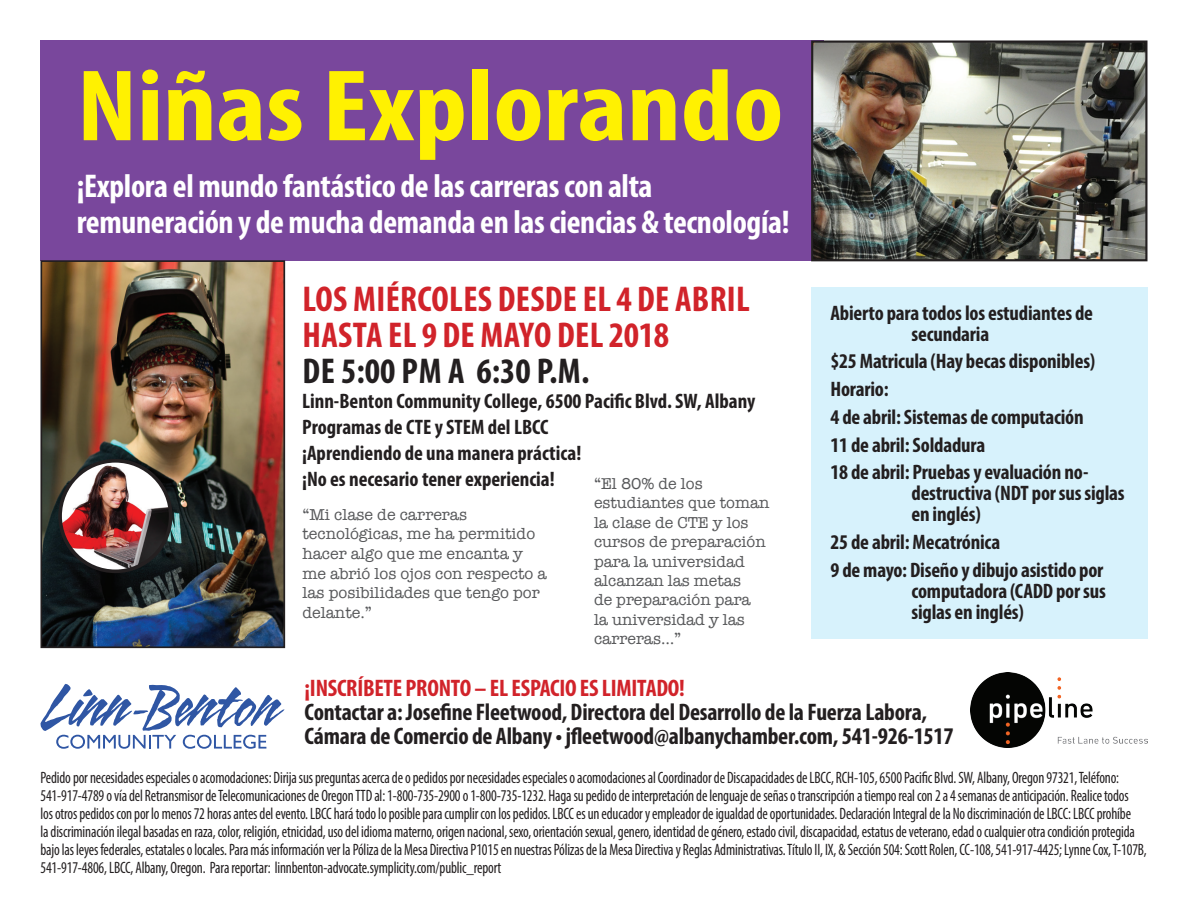
<style>
.page{position:relative;width:1188px;height:918px;background:#fff}
.page>*{position:absolute;margin:0;border:0;box-sizing:border-box;transform-origin:0 0}
.t1{font:700 condensed 102.45px "Myriad Pro";color:#fff101;scale:1.14 1}
.t2{font:700 condensed 36px "Myriad Pro";letter-spacing:.01em;color:#d1232a}
.t3{font:700 condensed 36px "Myriad Pro";letter-spacing:.01em;color:#231f20}
.t4{font:700 condensed 33px/36px "Myriad Pro";letter-spacing:-.01em;color:#fff}
.t5{font:700 condensed 24px/24px "Myriad Pro";letter-spacing:-.01em;color:#231f20}
.t6{font:700 condensed 24px "Myriad Pro";letter-spacing:-.01em;color:#d1232a}
.t7{font:700 condensed 21px "Myriad Pro";letter-spacing:-.01em;color:#231f20}
.t8{font:condensed 16.5px/18px "Myriad Pro";letter-spacing:-.01em;color:#231f20;scale:.9 1}
.t9{font:16.35px "American Typewriter";color:#57585a}
.t10{font:16.2px/19.4px "American Typewriter";color:#57585a}
</style>
<div class="page">
<div style="left:811px;top:287px;width:337px;height:351px;background:#d7f2fc"></div>
<img style="left:44px;top:263px;width:238px;height:382px">
<div style="left:40px;top:40px;width:784px;height:221px;background:#79479c"></div>
<img style="left:814px;top:43px;width:331px;height:215px">
<div style="left:811px;top:40px;width:337px;height:221px;border:2px solid #231f20"></div>
<svg style="left:40px;top:684px;width:244px;height:65px"></svg>
<img style="left:971px;top:672px;width:176px;height:75px">
<div style="left:41px;top:260px;width:244px;height:388px;border:2px solid #231f20"></div>
<img style="left:60px;top:461px;width:111px;height:110px;border-radius:55px">
<div style="left:58px;top:459px;width:114px;height:114px;border:4px solid #231f20;border-radius:50%"></div>
<p class="t1" style="left:77px;top:42px;width:621px">Niñas Explorando</p>
<p class="t4" style="left:77px;top:167px;width:714px">¡Explora el mundo fantástico de las carreras con alta remuneración y de mucha demanda en las ciencias &amp; tecnología!</p>
<h1 class="t2" style="left:302px;top:277px;width:449px">LOS MIÉRCOLES DESDE EL 4 DE ABRIL</h1>
<p class="t7" style="left:831px;top:300px;width:264px">Abierto para todos los estudiantes de</p>
<h1 class="t2" style="left:302px;top:313px;width:368px">HASTA EL 9 DE MAYO DEL 2018</h1>
<h1 class="t7" style="left:912px;top:321px;width:79px">secundaria</h1>
<p class="t7" style="left:831px;top:348px;width:266px">$25 Matricula (Hay becas disponibles)</p>
<h1 class="t3" style="left:302px;top:349px;width:289px">DE 5:00 PM A 6:30 P.M.</h1>
<p class="t7" style="left:831px;top:376px;width:60px">Horario:</p>
<p class="t7" style="left:302px;top:388px;width:455px">Linn-Benton Community College, 6500 Pacifc Blvd. SW, Albany</p>
<p class="t7" style="left:831px;top:404px;width:255px">4 de abril: Sistemas de computación</p>
<p class="t7" style="left:302px;top:414px;width:248px">Programas de CTE y STEM del LBCC</p>
<p class="t7" style="left:831px;top:432px;width:156px">11 de abril: Soldadura</p>
<p class="t7" style="left:302px;top:440px;width:281px">¡Aprendiendo de una manera práctica!</p>
<p class="t7" style="left:831px;top:459px;width:259px">18 de abril: Pruebas y evaluación no-</p>
<p class="t7" style="left:302px;top:465px;width:254px">¡No es necesario tener experiencia!</p>
<p class="t10" style="left:594px;top:473px;width:110px">“El 80% de los</p>
<p class="t7" style="left:912px;top:480px;width:215px">destructiva (NDT por sus siglas</p>
<p class="t10" style="left:594px;top:493px;width:177px">estudiantes que toman</p>
<p class="t9" style="left:302px;top:502px;width:166px">“Mi clase de carreras</p>
<p class="t7" style="left:912px;top:501px;width:71px">en inglés)</p>
<p class="t10" style="left:594px;top:512px;width:156px">la clase de CTE y los</p>
<p class="t9" style="left:302px;top:522px;width:234px">tecnológicas, me ha permitido</p>
<p class="t10" style="left:594px;top:532px;width:173px">cursos de preparación</p>
<p class="t7" style="left:831px;top:529px;width:171px">25 de abril: Mecatrónica</p>
<p class="t9" style="left:302px;top:541px;width:222px">hacer algo que me encanta y</p>
<p class="t10" style="left:594px;top:551px;width:152px">para la universidad</p>
<p class="t9" style="left:302px;top:561px;width:246px">me abrió los ojos con respecto a</p>
<p class="t7" style="left:831px;top:557px;width:274px">9 de mayo: Diseño y dibujo asistido por</p>
<p class="t10" style="left:594px;top:570px;width:149px">alcanzan las metas</p>
<p class="t9" style="left:302px;top:580px;width:239px">las posibilidades que tengo por</p>
<p class="t7" style="left:912px;top:578px;width:196px">computadora (CADD por sus</p>
<p class="t10" style="left:594px;top:590px;width:158px">de preparación para</p>
<p class="t9" style="left:302px;top:600px;width:71px">delante.”</p>
<p class="t7" style="left:912px;top:599px;width:114px">siglas en inglés)</p>
<p class="t10" style="left:594px;top:609px;width:152px">la universidad y las carreras…”</p>
<p class="t6" style="left:305px;top:673px;width:382px">¡INSCRÍBETE PRONTO – EL ESPACIO ES LIMITADO!</p>
<h2 class="t5" style="left:305px;top:700px;width:651px">Contactar a: Josefne Fleetwood, Directora del Desarrollo de la Fuerza Labora,<br>Cámara de Comercio de Albany • jfeetwood@albanychamber.com, 541-926-1517</h2>
<p class="t8" style="left:40px;top:768px;width:1231px">Pedido por necesidades especiales o acomodaciones: Dirija sus preguntas acerca de o pedidos por necesidades especiales o acomodaciones al Coordinador de Discapacidades de LBCC, RCH-105, 6500 Pacifc Blvd. SW, Albany, Oregon 97321, Teléfono:<br>541-917-4789 o vía del Retransmisor de Telecomunicaciones de Oregon TTD al: 1-800-735-2900 o 1-800-735-1232. Haga su pedido de interpretación de lenguaje de señas o transcripción a tiempo real con 2 a 4 semanas de anticipación. Realice todos<br>los otros pedidos con por lo menos 72 horas antes del evento. LBCC hará todo lo posible para cumplir con los pedidos. LBCC es un educador y empleador de igualdad de oportunidades. Declaración Integral de la No discriminación de LBCC: LBCC prohíbe<br>la discriminación ilegal basadas en raza, color, religión, etnicidad, uso del idioma materno, origen nacional, sexo, orientación sexual, genero, identidad de género, estado civil, discapacidad, estatus de veterano, edad o cualquier otra condición protegida bajo las leyes federales, estatales o locales. Para más información ver la Póliza de la Mesa Directiva P1015 en nuestras Pólizas de la Mesa Directiva y Reglas Administrativas. Título II, IX, &amp; Sección 504: Scott Rolen, CC-108, 541-917-4425; Lynne Cox, T-107B, 541-917-4806, LBCC, Albany, Oregon. Para reportar: linnbenton-advocate.symplicity.com/public_report</p>
</div>
